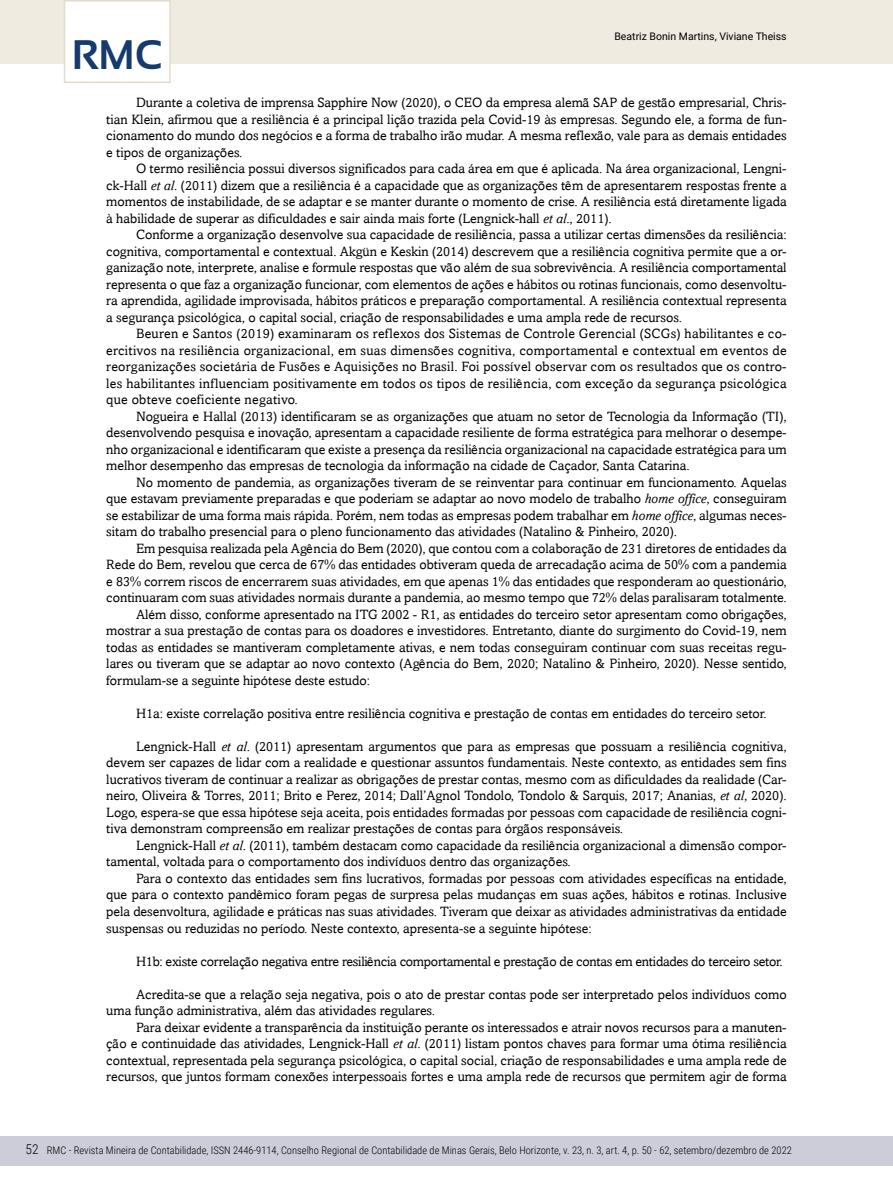
<style>
.page{position:relative;width:893px;height:1191px;background:#fff}
.page>*{position:absolute;margin:0;border:0;box-sizing:border-box;transform-origin:0 0}
.t1{font:700 41.25px "Sansation";color:#143b6b}
.t2{font:13.5px/16.5px "Amasis";color:#000;text-align:justify}
.t3{font:13.5px "Amasis";letter-spacing:-.02em;color:#000}
.t4{font:300 13.5px "Roboto Condensed";color:#000}
.t5{font:300 10.5px "Roboto Condensed";color:#000}
.t6{font:10.5px "Roboto";color:#000}
.s1{font-style:italic}
</style>
<div class="page">
<div style="left:0;top:1135px;width:893px;height:30px;background:#cdcdda"></div>
<div style="left:0;top:0;width:893px;height:64px;background:#efebe1"></div>
<div style="left:64px;top:0;width:107px;height:83px;background:#fff;border:2px solid #e4dcca"></div>
<h1 class="t1" style="left:72px;top:32px;width:92px">RMC</h1>
<p class="t6" style="left:614px;top:29px;width:174px">Beatriz Bonin Martins, Viviane Theiss</p>
<p class="t2" style="left:106px;top:94px;width:682px;text-indent:30px">Durante a coletiva de imprensa Sapphire Now (2020), o CEO da empresa alemã SAP de gestão empresarial, Chris&shy;tian Klein, afirmou que a resiliência é a principal lição trazida pela Covid-19 às empresas. Segundo ele, a forma de fun&shy;cionamento do mundo dos negócios e a forma de trabalho irão mudar. A mesma reflexão, vale para as demais entidades e tipos de organizações.</p>
<p class="t2" style="left:106px;top:160px;width:682px;text-indent:30px">O termo resiliência possui diversos significados para cada área em que é aplicada. Na área organizacional, Lengni&shy;ck-Hall <span class="s1">et al</span>. (2011) dizem que a resiliência é a capacidade que as organizações têm de apresentarem respostas frente a momentos de instabilidade, de se adaptar e se manter durante o momento de crise. A resiliência está diretamente ligada à habilidade de superar as dificuldades e sair ainda mais forte (Lengnick-hall <span class="s1">et al</span>., 2011).</p>
<p class="t2" style="left:106px;top:226px;width:682px;text-indent:30px">Conforme a organização desenvolve sua capacidade de resiliência, passa a utilizar certas dimensões da resiliência: cognitiva, comportamental e contextual. Akgün e Keskin (2014) descrevem que a resiliência cognitiva permite que a or&shy;ganização note, interprete, analise e formule respostas que vão além de sua sobrevivência. A resiliência comportamental representa o que faz a organização funcionar, com elementos de ações e hábitos ou rotinas funcionais, como desenvoltu&shy;ra aprendida, agilidade improvisada, hábitos práticos e preparação comportamental. A resiliência contextual representa a segurança psicológica, o capital social, criação de responsabilidades e uma ampla rede de recursos.</p>
<p class="t2" style="left:106px;top:325px;width:682px;text-indent:30px">Beuren e Santos (2019) examinaram os reflexos dos Sistemas de Controle Gerencial (SCGs) habilitantes e co&shy;ercitivos na resiliência organizacional, em suas dimensões cognitiva, comportamental e contextual em eventos de reorganizações societária de Fusões e Aquisições no Brasil. Foi possível observar com os resultados que os contro&shy;les habilitantes influenciam positivamente em todos os tipos de resiliência, com exceção da segurança psicológica que obteve coeficiente negativo.</p>
<p class="t2" style="left:106px;top:408px;width:682px;text-indent:30px">Nogueira e Hallal (2013) identificaram se as organizações que atuam no setor de Tecnologia da Informação (TI), desenvolvendo pesquisa e inovação, apresentam a capacidade resiliente de forma estratégica para melhorar o desempe&shy;nho organizacional e identificaram que existe a presença da resiliência organizacional na capacidade estratégica para um melhor desempenho das empresas de tecnologia da informação na cidade de Caçador, Santa Catarina.</p>
<p class="t2" style="left:106px;top:474px;width:682px;text-indent:30px">No momento de pandemia, as organizações tiveram de se reinventar para continuar em funcionamento. Aquelas que estavam previamente preparadas e que poderiam se adaptar ao novo modelo de trabalho <span class="s1">home office</span>, conseguiram se estabilizar de uma forma mais rápida. Porém, nem todas as empresas podem trabalhar em <span class="s1">home office</span>, algumas neces&shy;sitam do trabalho presencial para o pleno funcionamento das atividades (Natalino &amp; Pinheiro, 2020).</p>
<p class="t2" style="left:136px;top:540px;width:652px">Em pesquisa realizada pela Agência do Bem (2020), que contou com a colaboração de 231 diretores de entidades da</p>
<p class="t2" style="left:106px;top:556px;width:682px">Rede do Bem, revelou que cerca de 67% das entidades obtiveram queda de arrecadação acima de 50% com a pandemia</p>
<p class="t2" style="left:106px;top:573px;width:682px">e 83% correm riscos de encerrarem suas atividades, em que apenas 1% das entidades que responderam ao questionário,</p>
<p class="t2" style="left:106px;top:589px;width:682px">continuaram com suas atividades normais durante a pandemia, ao mesmo tempo que 72% delas paralisaram totalmente.</p>
<p class="t2" style="left:136px;top:606px;width:652px">Além disso, conforme apresentado na ITG 2002 - R1, as entidades do terceiro setor apresentam como obrigações,</p>
<p class="t2" style="left:106px;top:622px;width:682px">mostrar a sua prestação de contas para os doadores e investidores. Entretanto, diante do surgimento do Covid-19, nem</p>
<p class="t2" style="left:106px;top:639px;width:682px">todas as entidades se mantiveram completamente ativas, e nem todas conseguiram continuar com suas receitas regu-</p>
<p class="t2" style="left:106px;top:655px;width:682px">lares ou tiveram que se adaptar ao novo contexto (Agência do Bem, 2020; Natalino &amp; Pinheiro, 2020). Nesse sentido,</p>
<p class="t2" style="left:106px;top:672px;width:265px">formulam-se a seguinte hipótese deste estudo:</p>
<p class="t2" style="left:136px;top:705px;width:632px">H1a: existe correlação positiva entre resiliência cognitiva e prestação de contas em entidades do terceiro setor.</p>
<p class="t2" style="left:106px;top:738px;width:682px;text-indent:30px">Lengnick-Hall <span class="s1">et al</span>. (2011) apresentam argumentos que para as empresas que possuam a resiliência cognitiva, devem ser capazes de lidar com a realidade e questionar assuntos fundamentais. Neste contexto, as entidades sem fins lucrativos tiveram de continuar a realizar as obrigações de prestar contas, mesmo com as dificuldades da realidade (Car&shy;neiro, Oliveira &amp; Torres, 2011; Brito e Perez, 2014; Dall’Agnol Tondolo, Tondolo &amp; Sarquis, 2017; Ananias, <span class="s1">et al</span>, 2020).<br>Logo, espera-se que essa hipótese seja aceita, pois entidades formadas por pessoas com capacidade de resiliência cogni&shy;tiva demonstram compreensão em realizar prestações de contas para órgãos responsáveis.</p>
<p class="t2" style="left:106px;top:837px;width:682px;text-indent:30px">Lengnick-Hall <span class="s1">et al</span>. (2011), também destacam como capacidade da resiliência organizacional a dimensão compor&shy;tamental, voltada para o comportamento dos indivíduos dentro das organizações.</p>
<p class="t2" style="left:106px;top:870px;width:682px;text-indent:30px">Para o contexto das entidades sem fins lucrativos, formadas por pessoas com atividades específicas na entidade, que para o contexto pandêmico foram pegas de surpresa pelas mudanças em suas ações, hábitos e rotinas. Inclusive pela desenvoltura, agilidade e práticas nas suas atividades. Tiveram que deixar as atividades administrativas da entidade suspensas ou reduzidas no período. Neste contexto, apresenta-se a seguinte hipótese:</p>
<p class="t3" style="left:136px;top:953px;width:648px">H1b: existe correlação negativa entre resiliência comportamental e prestação de contas em entidades do terceiro setor.</p>
<p class="t2" style="left:106px;top:985px;width:682px;text-indent:30px">Acredita-se que a relação seja negativa, pois o ato de prestar contas pode ser interpretado pelos indivíduos como uma função administrativa, além das atividades regulares.</p>
<p class="t2" style="left:106px;top:1018px;width:682px;text-indent:30px">Para deixar evidente a transparência da instituição perante os interessados e atrair novos recursos para a manuten&shy;ção e continuidade das atividades, Lengnick-Hall <span class="s1">et al</span>. (2011) listam pontos chaves para formar uma ótima resiliência contextual, representada pela segurança psicológica, o capital social, criação de responsabilidades e uma ampla rede de recursos, que juntos formam conexões interpessoais fortes e uma ampla rede de recursos que permitem agir de forma</p>
<p class="t4" style="left:26px;top:1140px;width:15px">52</p>
<p class="t5" style="left:47px;top:1143px;width:747px">RMC - Revista Mineira de Contabilidade, ISSN 2446-9114, Conselho Regional de Contabilidade de Minas Gerais, Belo Horizonte, v. 23, n. 3, art. 4, p. 50 - 62, setembro/dezembro de 2022</p>
</div>
